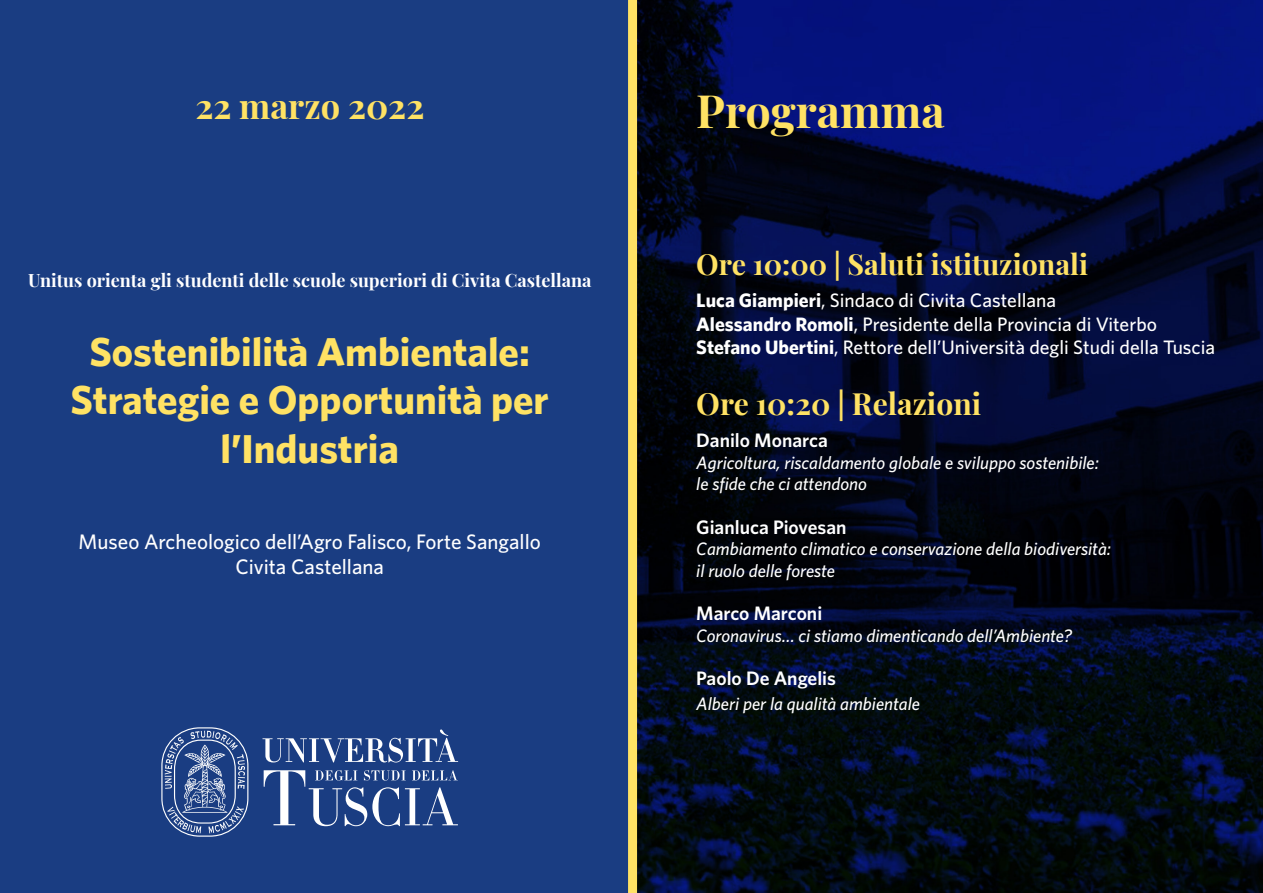
<style>
.page{position:relative;width:1263px;height:893px;background:#fff}
.page>*{position:absolute;margin:0;border:0;box-sizing:border-box;transform-origin:0 0}
.t1{font:45px "Playfair Display";color:#ffe264}
.t2{font:700 40.5px/48.6px "Whitney";color:#ffe264;text-align:center}
.t3{font:34.5px "Playfair Display";color:#ffe264}
.t4{font:30px "Playfair Display";color:#ffe264}
.t5{font:28.5px "Playfair Display";color:#ffe264}
.t6{font:500 21px "Whitney";color:#fff}
.t7{font:500 19.5px "Whitney";color:#fff}
.t8{font:600 19.5px "Whitney";color:#fff}
.t9{font:italic 500 18px "Whitney";color:#fff}
.t10{font:18px "Playfair Display";color:#fff}
.s1{font-weight:700}
</style>
<div class="page">
<div style="left:0;top:0;width:631px;height:893px;background:#1a3d82"></div>
<img style="left:637px;top:0;width:626px;height:893px">
<div style="left:628px;top:0;width:9px;height:893px;background:#ffe264"></div>
<svg style="left:264px;top:770px;width:194px;height:56px"></svg>
<svg style="left:262px;top:729px;width:196px;height:33px"></svg>
<svg style="left:161px;top:727px;width:87px;height:110px"></svg>
<p class="t3" style="left:195px;top:79px;width:230px">22 marzo 2022</p>
<p class="t1" style="left:696px;top:75px;width:250px">Programma</p>
<p class="t10" style="left:28px;top:266px;width:565px">Unitus orienta gli studenti delle scuole superiori di Civita Castellana</p>
<p class="t2" style="left:71px;top:326px;width:480px">Sostenibilità Ambientale:<br>Strategie e Opportunità per l’Industria</p>
<p class="t6" style="left:79px;top:529px;width:464px">Museo Archeologico dell’Agro Falisco, Forte Sangallo</p>
<p class="t6" style="left:235px;top:554px;width:150px">Civita Castellana</p>
<p class="t5" style="left:696px;top:242px;width:393px">Ore 10:00 | Saluti istituzionali</p>
<p class="t7" style="left:696px;top:289px;width:361px"><span class="s1">Luca Giampieri</span>, Sindaco di Civita Castellana</p>
<p class="t7" style="left:696px;top:312px;width:462px"><span class="s1">Alessandro Romoli</span>, Presidente della Provincia di Viterbo</p>
<p class="t7" style="left:696px;top:335px;width:520px"><span class="s1">Stefano Ubertini</span>, Rettore dell’Università degli Studi della Tuscia</p>
<p class="t4" style="left:696px;top:380px;width:286px">Ore 10:20 | Relazioni</p>
<p class="t8" style="left:696px;top:429px;width:133px">Danilo Monarca</p>
<p class="t9" style="left:696px;top:452px;width:404px">Agricoltura, riscaldamento globale e sviluppo sostenibile:</p>
<p class="t9" style="left:696px;top:473px;width:172px">le sfide che ci attendono</p>
<p class="t8" style="left:696px;top:515px;width:152px">Gianluca Piovesan</p>
<p class="t9" style="left:696px;top:538px;width:416px">Cambiamento climatico e conservazione della biodiversità:</p>
<p class="t9" style="left:696px;top:560px;width:140px">il ruolo delle foreste</p>
<p class="t8" style="left:696px;top:601px;width:127px">Marco Marconi</p>
<p class="t9" style="left:696px;top:625px;width:377px">Coronavirus… ci stiamo dimenticando dell’Ambiente?</p>
<p class="t8" style="left:696px;top:666px;width:141px">Paolo De Angelis</p>
<p class="t9" style="left:696px;top:693px;width:225px">Alberi per la qualità ambientale</p>
</div>
